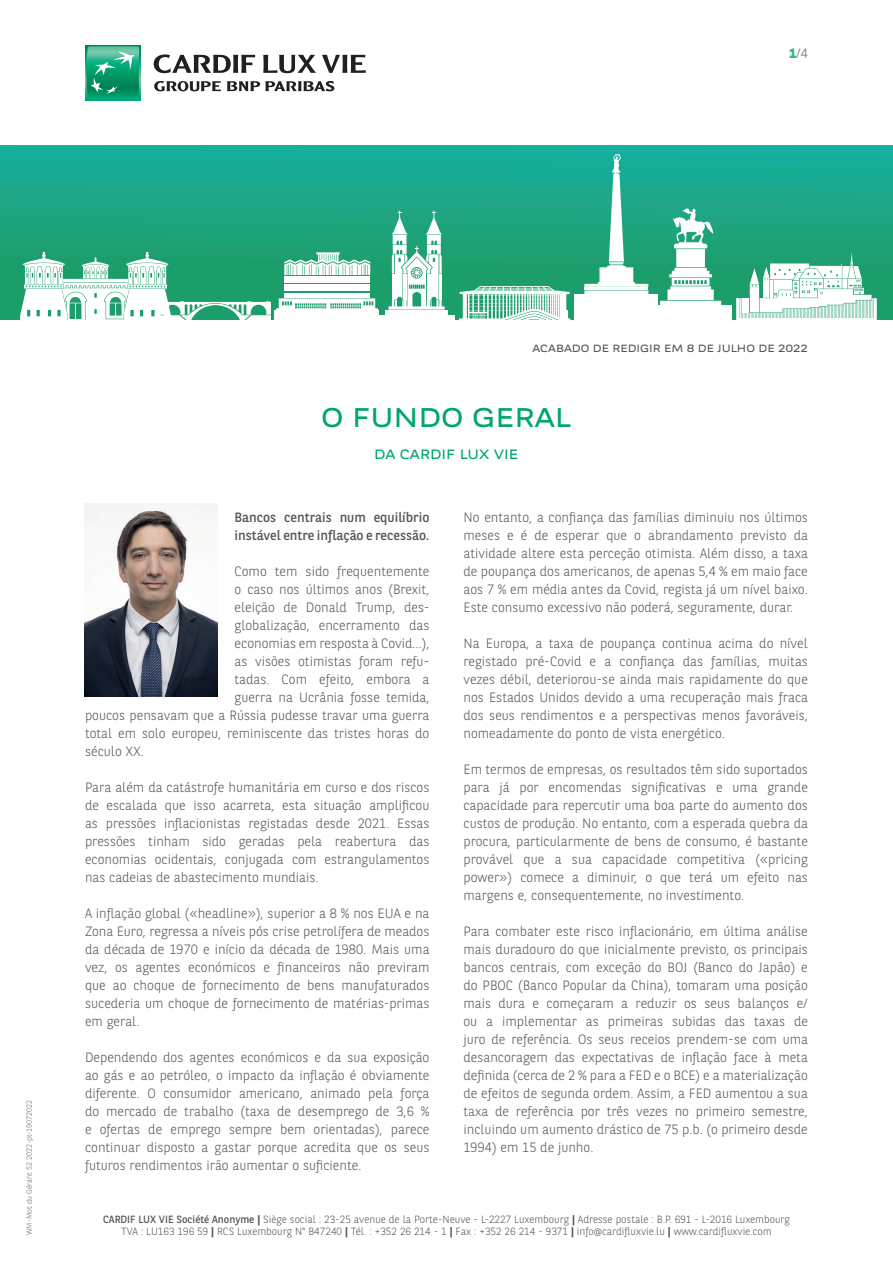
<style>
.page{position:relative;width:893px;height:1263px;background:#fff}
.page>*{position:absolute;margin:0;border:0;box-sizing:border-box;transform-origin:0 0}
.t1{font:27px "BNPP Expanded Sans";color:#00a66e}
.t2{font:300 13.5px/18px "BNPP Sans";color:#57585a;text-align:justify}
.t3{font:13.5px/18px "BNPP Sans";color:#57585a}
.t4{font:13.5px "BNPP Expanded Sans";color:#00a66e}
.t5{font:300 13.5px "BNPP Sans";color:#6c6d70}
.t6{font:300 10.5px/12.6px "BNPP Sans";color:#57585a;text-align:center}
.t7{font:10.5px "BNPP Expanded Sans";color:#57585a}
.t8{font:300 7.5px "BNPP Sans";color:#6c6d70}
.s1{font-weight:800;color:#30ba93}
.s2{font-weight:400}
.s3{font-weight:700}
</style>
<div class="page">
<div style="left:85px;top:45px;width:55px;height:56px;background:#00ab79"></div>
<svg style="left:86px;top:46px;width:53px;height:50px"></svg>
<svg style="left:154px;top:81px;width:67px;height:10px"></svg>
<svg style="left:227px;top:81px;width:107px;height:10px"></svg>
<svg style="left:154px;top:54px;width:101px;height:19px"></svg>
<svg style="left:263px;top:55px;width:53px;height:18px"></svg>
<svg style="left:322px;top:55px;width:44px;height:18px"></svg>
<svg style="left:0;top:145px;width:893px;height:175px;background:#1ba686"></svg>
<svg style="left:459px;top:286px;width:111px;height:34px"></svg>
<svg style="left:388px;top:211px;width:57px;height:99px"></svg>
<div style="left:385px;top:310px;width:63px;height:5px;background:#fff"></div>
<svg style="left:736px;top:253px;width:141px;height:67px"></svg>
<svg style="left:660px;top:208px;width:61px;height:97px"></svg>
<svg style="left:20px;top:252px;width:358px;height:68px"></svg>
<svg style="left:584px;top:154px;width:64px;height:140px"></svg>
<hr style="left:584px;top:288px;width:64px;height:2px;background:#fff">
<div style="left:574px;top:294px;width:83px;height:29px;background:#fff"></div>
<div style="left:616px;top:305px;width:115px;height:18px;background:#fff"></div>
<div style="left:379px;top:315px;width:76px;height:18px;background:#fff"></div>
<div style="left:274px;top:310px;width:105px;height:22px;background:#fff"></div>
<img style="left:85px;top:504px;width:133px;height:192px">
<p class="t5" style="left:789px;top:44px;width:20px"><span class="s1">1</span>/4</p>
<p class="t8" style="left:24px;top:1235px;width:137px;rotate:-90deg">WM-Mot du Gérant S2 2022-pt-19072022</p>
<p class="t7" style="left:532px;top:341px;width:277px">ACABADO DE REDIGIR EM 8 DE JULHO DE 2022</p>
<h1 class="t1" style="left:321px;top:399px;width:251px">O FUNDO GERAL</h1>
<p class="t4" style="left:374px;top:445px;width:146px">DA CARDIF LUX VIE</p>
<p class="t3" style="left:235px;top:508px;width:196px">Bancos centrais num equilíbrio instável entre inflação e recessão.</p>
<p class="t2" style="left:235px;top:562px;width:196px">Como tem sido frequentemente</p>
<p class="t2" style="left:235px;top:580px;width:196px">o caso nos últimos anos (Brexit,</p>
<p class="t2" style="left:235px;top:598px;width:196px">eleição de Donald Trump, des-</p>
<p class="t2" style="left:235px;top:616px;width:196px">globalização, encerramento das</p>
<p class="t2" style="left:235px;top:634px;width:196px">economias em resposta à Covid...),</p>
<p class="t2" style="left:235px;top:652px;width:196px">as visões otimistas foram refu-</p>
<p class="t2" style="left:235px;top:670px;width:196px">tadas. Com efeito, embora a</p>
<p class="t2" style="left:235px;top:688px;width:196px">guerra na Ucrânia fosse temida,</p>
<p class="t2" style="left:85px;top:706px;width:346px">poucos pensavam que a Rússia pudesse travar uma guerra</p>
<p class="t2" style="left:85px;top:724px;width:346px">total em solo europeu, reminiscente das tristes horas do</p>
<p class="t2" style="left:85px;top:742px;width:60px">século XX.</p>
<p class="t2" style="left:85px;top:778px;width:346px">Para além da catástrofe humanitária em curso e dos riscos de escalada que isso acarreta, esta situação amplificou as pressões inflacionistas registadas desde 2021. Essas pressões tinham sido geradas pela reabertura das economias ocidentais, conjugada com estrangulamentos nas cadeias de abastecimento mundiais.</p>
<p class="t2" style="left:85px;top:904px;width:346px">A inflação global («headline»), superior a 8 % nos EUA e na Zona Euro, regressa a níveis pós crise petrolífera de meados da década de 1970 e início da década de 1980. Mais uma vez, os agentes económicos e financeiros não previram que ao choque de fornecimento de bens manufaturados sucederia um choque de fornecimento de matérias-primas em geral.</p>
<p class="t2" style="left:85px;top:1048px;width:346px">Dependendo dos agentes económicos e da sua exposição ao gás e ao petróleo, o impacto da inflação é obviamente diferente. O consumidor americano, animado pela força do mercado de trabalho (taxa de desemprego de 3,6 % e ofertas de emprego sempre bem orientadas), parece continuar disposto a gastar porque acredita que os seus futuros rendimentos irão aumentar o suficiente.</p>
<p class="t2" style="left:463px;top:508px;width:346px">No entanto, a confiança das famílias diminuiu nos últimos meses e é de esperar que o abrandamento previsto da atividade altere esta perceção otimista. Além disso, a taxa de poupança dos americanos, de apenas 5,4 % em maio face aos 7 % em média antes da Covid, regista já um nível baixo.<br>Este consumo excessivo não poderá, seguramente, durar.</p>
<p class="t2" style="left:463px;top:634px;width:346px">Na Europa, a taxa de poupança continua acima do nível registado pré-Covid e a confiança das famílias, muitas vezes débil, deteriorou-se ainda mais rapidamente do que nos Estados Unidos devido a uma recuperação mais fraca dos seus rendimentos e a perspectivas menos favoráveis, nomeadamente do ponto de vista energético.</p>
<p class="t2" style="left:463px;top:760px;width:346px">Em termos de empresas, os resultados têm sido suportados para já por encomendas significativas e uma grande capacidade para repercutir uma boa parte do aumento dos custos de produção. No entanto, com a esperada quebra da procura, particularmente de bens de consumo, é bastante provável que a sua capacidade competitiva («pricing power») comece a diminuir, o que terá um efeito nas margens e, consequentemente, no investimento.</p>
<p class="t2" style="left:463px;top:922px;width:346px">Para combater este risco inflacionário, em última análise mais duradouro do que inicialmente previsto, os principais bancos centrais, com exceção do BOJ (Banco do Japão) e do PBOC (Banco Popular da China), tomaram uma posição mais dura e começaram a reduzir os seus balanços e/ ou a implementar as primeiras subidas das taxas de juro de referência. Os seus receios prendem-se com uma desancoragem das expectativas de inflação face à meta definida (cerca de 2 % para a FED e o BCE) e a materialização de efeitos de segunda ordem. Assim, a FED aumentou a sua taxa de referência por três vezes no primeiro semestre, incluindo um aumento drástico de 75 p.b. (o primeiro desde 1994) em 15 de junho.</p>
<p class="t6" style="left:103px;top:1212px;width:688px"><span class="s2">CARDIF LUX VIE Société Anonyme</span> <span class="s3">|</span> Siège social : 23-25 avenue de la Porte-Neuve - L-2227 Luxembourg <span class="s3">|</span> Adresse postale : B.P. 691 - L-2016 Luxembourg<br>TVA : LU163 196 59 <span class="s3">|</span> RCS Luxembourg N° B47240 <span class="s3">|</span> Tél. : +352 26 214 - 1 <span class="s3">|</span> Fax : +352 26 214 - 9371 <span class="s3">|</span> info@cardifluxvie.lu <span class="s3">|</span> www.cardifluxvie.com</p>
</div>
